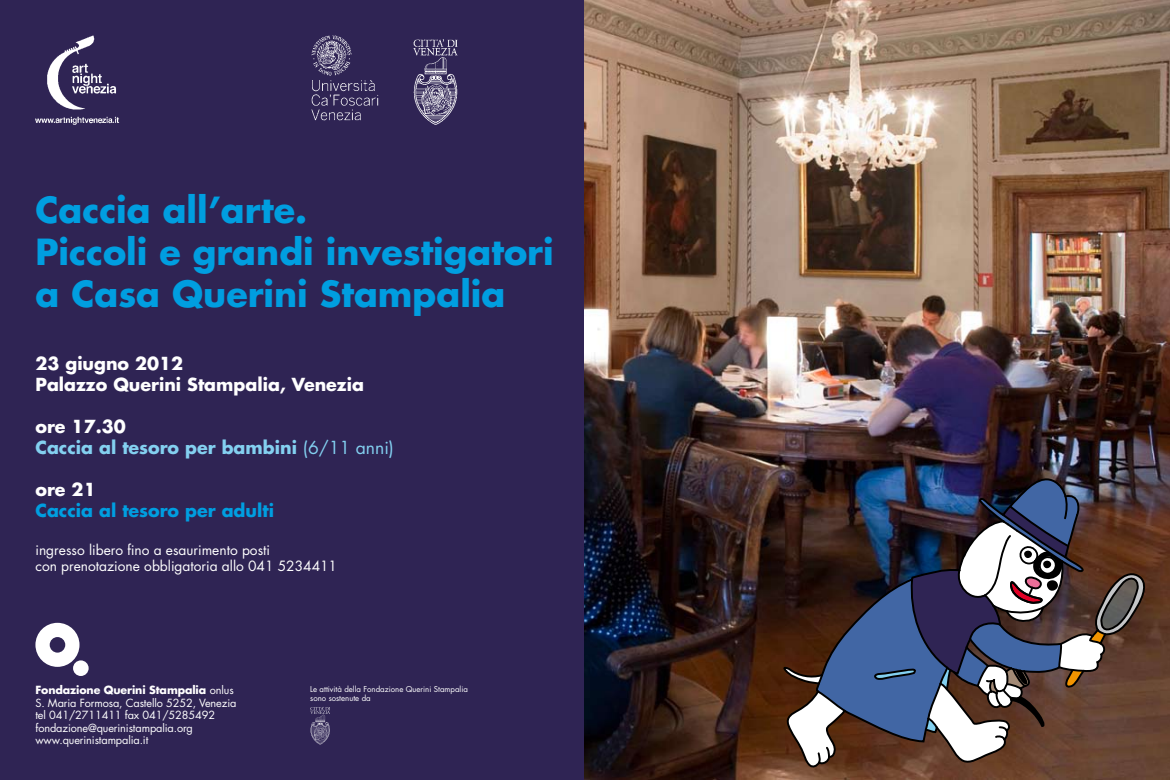
<style>
.page{position:relative;width:1170px;height:780px;background:#fff}
.page>*{position:absolute;margin:0;border:0;box-sizing:border-box;transform-origin:0 0}
.t1{font:700 35px/42px "Futura";color:#009ee0}
.t2{font:700 17.5px/21px "Futura";color:#fff}
.t3{font:700 17.5px/21px "Futura";color:#83d0f0}
.t4{font:700 17.5px "Futura";color:#009ee0}
.t5{font:13.75px/16.5px "Futura";color:#fff}
.t6{font:11px/12.5px "Futura";letter-spacing:-.01em;color:#fff}
.t7{font:7.75px/9.4px "Futura";color:#fff}
.s1{color:#fff}
.s2{font-weight:400}
.s3{font-weight:700}
</style>
<div class="page">
<div style="left:0;top:0;width:1169px;height:780px;background:#2f2454"></div>
<img style="left:35px;top:35px;width:84px;height:89px">
<img style="left:311px;top:35px;width:147px;height:89px">
<svg style="left:35px;top:622px;width:44px;height:44px"></svg>
<div style="left:73px;top:660px;width:16px;height:16px;background:#fff;border-radius:50%"></div>
<img style="left:585px;top:0;width:584px;height:780px">
<img style="left:781px;top:473px;width:368px;height:297px">
<svg style="left:310px;top:707px;width:20px;height:37px"></svg>
<h1 class="t1" style="left:35px;top:188px;width:519px">Caccia all’arte.<br>Piccoli e grandi investigatori a Casa Querini Stampalia</h1>
<h2 class="t2" style="left:35px;top:352px;width:330px">23 giugno 2012<br>Palazzo Querini Stampalia, Venezia</h2>
<h2 class="t3" style="left:35px;top:415px;width:360px"><span class="s1">ore 17.30<br></span>Caccia al tesoro per bambini <span class="s2">(6/11 anni)</span></h2>
<h2 class="t2" style="left:35px;top:478px;width:62px">ore 21</h2>
<h2 class="t4" style="left:35px;top:498px;width:240px">Caccia al tesoro per adulti</h2>
<p class="t5" style="left:35px;top:541px;width:303px">ingresso libero fino a esaurimento posti<br>con prenotazione obbligatoria allo 041 5234411</p>
<p class="t6" style="left:35px;top:684px;width:202px"><span class="s3">Fondazione Querini Stampalia</span> onlus S. Maria Formosa, Castello 5252, Venezia tel 041/2711411 fax 041/5285492 fondazione@querinistampalia.org www.querinistampalia.it</p>
<p class="t7" style="left:310px;top:684px;width:159px">Le attività della Fondazione Querini Stampalia sono sostenute da</p>
</div>
